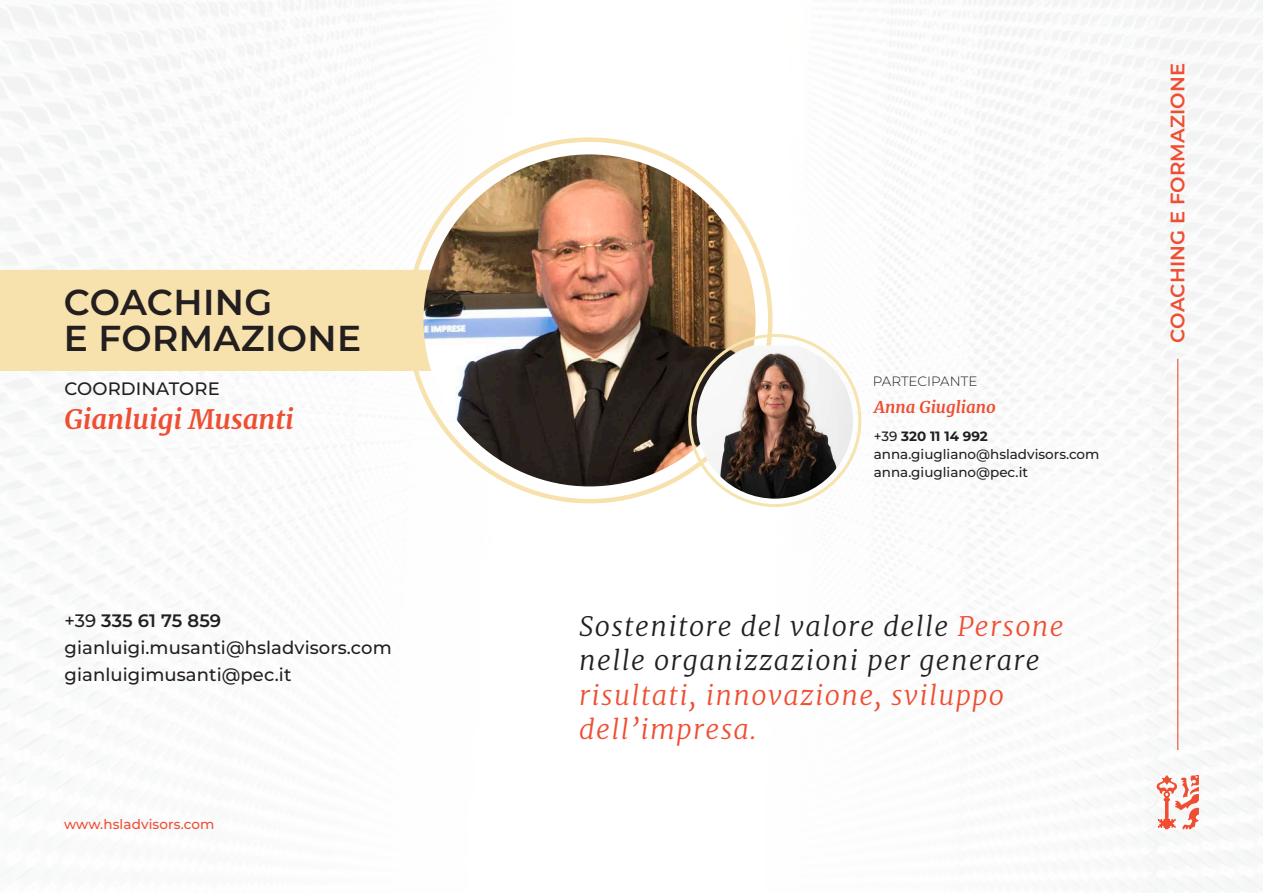
<style>
.page{position:relative;width:1263px;height:893px;background:#fff}
.page>*{position:absolute;margin:0;border:0;box-sizing:border-box;transform-origin:0 0}
.t1{font:600 36px/36px "Montserrat";letter-spacing:.01em;color:#231f20}
.t2{font:italic 300 27px/34.5px "Merriweather";letter-spacing:.05em;color:#231f20}
.t3{font:italic 300 27px/34.5px "Merriweather";letter-spacing:.05em;color:#ef4e32}
.t4{font:italic 700 27px "Merriweather";color:#ef4e32}
.t5{font:600 19.5px "Montserrat";letter-spacing:.01em;color:#ef4e32}
.t6{font:500 18px/27px "Montserrat";letter-spacing:.005em;color:#231f20}
.t7{font:italic 700 16.5px "Merriweather";color:#ef4e32}
.t8{font:500 13.5px/18px "Montserrat";color:#231f20}
.t9{font:500 13.5px "Montserrat";letter-spacing:.01em;color:#ef4e32}
.t10{font:300 13.5px "Montserrat";color:#231f20}
.s1{font-weight:700}
.s2{font-weight:600}
.s3{color:#ef4e32}
</style>
<div class="page">
<img style="left:0;top:0;width:1263px;height:892px">
<hr style="left:1177px;top:359px;width:1px;height:391px;background:#ef4e32">
<div style="left:0;top:270px;width:431px;height:101px;background:#f7e1ad"></div>
<img style="left:423px;top:154px;width:333px;height:332px;border-radius:166px">
<svg style="left:1156px;top:775px;width:43px;height:54px"></svg>
<img style="left:697px;top:345px;width:156px;height:154px">
<h1 class="t1" style="left:64px;top:283px;width:299px">COACHING<br>E FORMAZIONE</h1>
<p class="t6" style="left:64px;top:374px;width:157px">COORDINATORE</p>
<h2 class="t4" style="left:64px;top:400px;width:231px">Gianluigi Musanti</h2>
<p class="t10" style="left:873px;top:372px;width:106px">PARTECIPANTE</p>
<p class="t7" style="left:874px;top:395px;width:123px">Anna Giugliano</p>
<p class="t8" style="left:874px;top:426px;width:227px">+39 <span class="s1">320 11 14 992 </span>anna.giugliano@hsladvisors.com anna.giugliano@pec.it</p>
<p class="t6" style="left:65px;top:606px;width:329px">+39 <span class="s2">335 61 75 859 </span>gianluigi.musanti@hsladvisors.com gianluigimusanti@pec.it</p>
<h2 class="t2" style="left:579px;top:608px;width:486px">Sostenitore del valore delle <span class="s3">Persone </span>nelle organizzazioni per generare</h2>
<h2 class="t3" style="left:579px;top:677px;width:426px">risultati, innovazione, sviluppo dell’impresa.</h2>
<p class="t9" style="left:64px;top:815px;width:152px">www.hsladvisors.com</p>
<p class="t5" style="left:1163px;top:343px;width:281px;rotate:-90deg">COACHING E FORMAZIONE</p>
</div>
